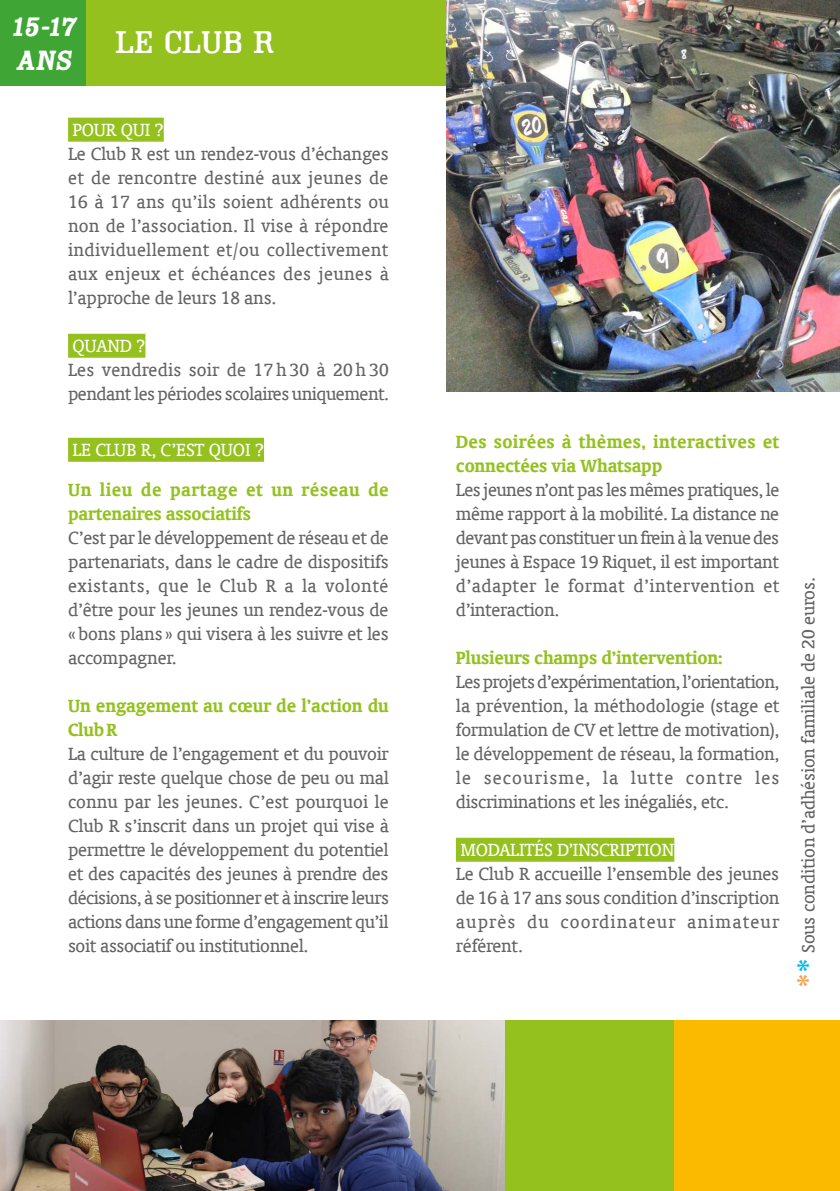
<style>
.page{position:relative;width:840px;height:1191px;background:#fff}
.page>*{position:absolute;margin:0;border:0;box-sizing:border-box;transform-origin:0 0}
.titre_flyer{font:34px "CAM";letter-spacing:-.02em;color:#fff}
.t1{font:italic 700 30px/34px "CAM";color:#fff}
.texte_dans_descripti{font:20px/24px "Oranda BT";letter-spacing:-.01em;color:#646363;text-align:justify}
.texte_dans_descripti-2{font:700 20px/24px "Oranda BT";letter-spacing:-.005em;color:#95c11f}
.texte_dans_descripti-3{font:20px "Oranda BT";letter-spacing:-.01em;color:#fff}
.texte_dans_descripti-4{font:700 20px/24px "Oranda BT";letter-spacing:.015em;color:#95c11f}
.s1{font-weight:700;font-size:40px;color:#f5a04c}
.s2{font-weight:700;font-size:40px;color:#00b6ed}
</style>
<div class="page">
<div style="left:0;top:0;width:839px;height:85px;background:#95c11f"></div>
<div style="left:673px;top:1020px;width:166px;height:171px;background:#fbba00"></div>
<div style="left:68px;top:118px;width:96px;height:24px;background:#95c11f"></div>
<div style="left:68px;top:334px;width:77px;height:24px;background:#95c11f"></div>
<div style="left:68px;top:438px;width:196px;height:24px;background:#95c11f"></div>
<div style="left:455px;top:837px;width:219px;height:24px;background:#95c11f"></div>
<img style="left:0;top:1020px;width:505px;height:171px">
<div style="left:505px;top:1020px;width:168px;height:171px;background:#95c11f"></div>
<div style="left:0;top:0;width:83px;height:85px;background:#3fa535"></div>
<img style="left:446px;top:0;width:393px;height:391px">
<div style="left:2px;top:0;width:83px;height:85px;background:#3fa535"></div>
<p class="t1" style="left:11px;top:9px;width:66px">15-17<br>ANS</p>
<p class="titre_flyer" style="left:115px;top:23px;width:162px">LE CLUB R</p>
<p class="texte_dans_descripti-3" style="left:72px;top:118px;width:93px">POUR QUI ?</p>
<p class="texte_dans_descripti" style="left:68px;top:141px;width:322px">Le Club R est un rendez-vous d’échanges et de rencontre destiné aux jeunes de 16 à 17 ans qu’ils soient adhérents ou non de l’association. Il vise à répondre individuellement et/ou collectivement aux enjeux et échéances des jeunes à l’approche de leurs 18 ans.</p>
<p class="texte_dans_descripti-3" style="left:72px;top:334px;width:74px">QUAND ?</p>
<p class="texte_dans_descripti" style="left:68px;top:357px;width:322px">Les vendredis soir de 17 h 30 à 20 h 30 pendant les périodes scolaires uniquement.</p>
<p class="texte_dans_descripti-3" style="left:72px;top:438px;width:193px">LE CLUB R, C’EST QUOI ?</p>
<p class="texte_dans_descripti-2" style="left:68px;top:477px;width:322px">Un lieu de partage et un réseau de partenaires associatifs</p>
<p class="texte_dans_descripti" style="left:68px;top:525px;width:322px">C’est par le développement de réseau et de partenariats, dans le cadre de dispositifs existants, que le Club R a la volonté d’être pour les jeunes un rendez-vous de «bons plans» qui visera à les suivre et les accompagner.</p>
<p class="texte_dans_descripti-2" style="left:68px;top:693px;width:322px">Un engagement au cœur de l’action du<br>ClubR</p>
<p class="texte_dans_descripti" style="left:68px;top:741px;width:322px">La culture de l’engagement et du pouvoir d’agir reste quelque chose de peu ou mal connu par les jeunes. C’est pourquoi le Club R s’inscrit dans un projet qui vise à permettre le développement du potentiel et des capacités des jeunes à prendre des décisions, à se positionner et à inscrire leurs actions dans une forme d’engagement qu’il soit associatif ou institutionnel.</p>
<p class="texte_dans_descripti-4" style="left:455px;top:429px;width:325px">Des soirées à thèmes, interactives et connectées via Whatsapp</p>
<p class="texte_dans_descripti" style="left:455px;top:477px;width:325px">Les jeunes n’ont pas les mêmes pratiques, le même rapport à la mobilité. La distance ne devant pas constituer un frein à la venue des jeunes à Espace 19 Riquet, il est important d’adapter le format d’intervention et d’interaction.</p>
<p class="texte_dans_descripti-2" style="left:455px;top:645px;width:268px">Plusieurs champs d’intervention:</p>
<p class="texte_dans_descripti" style="left:455px;top:669px;width:325px">Les projets d’expérimentation, l’orientation, la prévention, la méthodologie (stage et formulation de CV et lettre de motivation), le développement de réseau, la formation, le secourisme, la lutte contre les discriminations et les inégaliés, etc.</p>
<p class="texte_dans_descripti-3" style="left:460px;top:838px;width:215px">MODALITÉS D’INSCRIPTION</p>
<p class="texte_dans_descripti" style="left:455px;top:861px;width:325px">Le Club R accueille l’ensemble des jeunes de 16 à 17 ans sous condition d’inscription auprès du coordinateur animateur référent.</p>
<p class="texte_dans_descripti" style="left:795px;top:987px;width:411px;rotate:-90deg"><span class="s1">*</span> <span class="s2">*</span> Sous condition d’adhésion familiale de 20 euros.</p>
</div>
